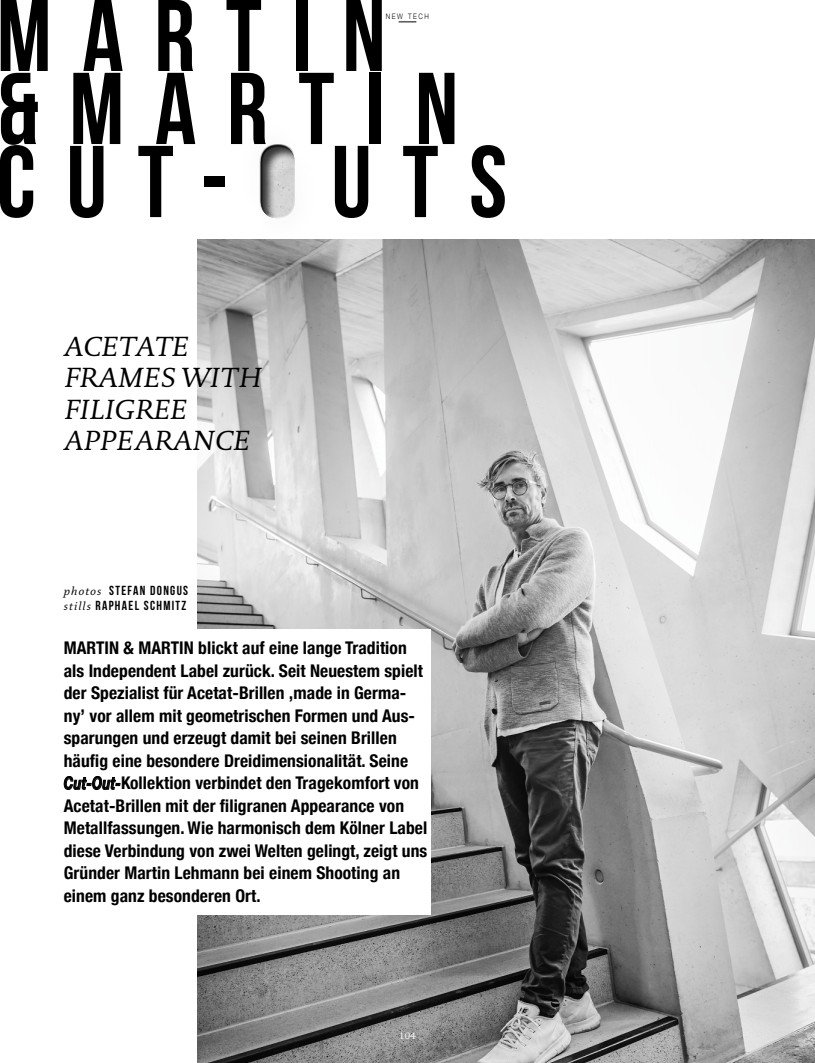
<style>
.page{position:relative;width:815px;height:1063px;background:#fff}
.page>*{position:absolute;margin:0;border:0;box-sizing:border-box;transform-origin:0 0}
.t1{font:101.75px/73.1px "Bebas Neue";letter-spacing:.3em;color:#000}
.t2{font:italic 28.12px/31.5px "DTL Documenta ST";letter-spacing:.01em;color:#000}
.t3{font:700 condensed 17.5px/22.5px "Helvetica Neue";letter-spacing:.005em;color:#000}
.t4{font:13.12px/15px "Bebas Neue";letter-spacing:.1em;color:#000}
.t5{font:9.38px "DTL Documenta T";color:#fff}
.t6{font:300 7.5px "Helvetica Neue";letter-spacing:.25em;color:#000;scale:.85 1}
.s1{font-family:"DTL Documenta ST";font-style:italic;font-size:11.25px}
.s2{font-style:italic;font-stretch:normal}
</style>
<div class="page">
<img style="left:197px;top:240px;width:618px;height:823px">
<div style="left:39px;top:629px;width:391px;height:285px;background:#fff"></div>
<svg style="left:399px;top:22px;width:17px;height:1px"></svg>
<svg style="left:64px;top:776px;width:56px;height:14px"></svg>
<h1 class="t1" style="left:-3px;top:-2px;width:512px">MARTIN &amp;MARTIN<br>CUT- UTS</h1>
<p class="t6" style="left:386px;top:10px;width:52px">NEW TECH</p>
<h2 class="t2" style="left:64px;top:330px;width:199px">ACETATE<br>FRAMES WITH<br>FILIGREE<br>APPEARANCE</h2>
<p class="t4" style="left:64px;top:583px;width:126px"><span class="s1">photos</span> STEFAN DONGUS <span class="s1">stills</span> RAPHAEL SCHMITZ</p>
<p class="t3" style="left:64px;top:636px;width:365px">MARTIN &amp; MARTIN blickt auf eine lange Tradition als Independent Label zurück. Seit Neuestem spielt der Spezialist für Acetat-Brillen ‚made in Germa&shy;ny’ vor allem mit geometrischen Formen und Aus&shy;sparungen und erzeugt damit bei seinen Brillen häufig eine besondere Dreidimensionalität. Seine <span class="s2">Cut-Out-</span>Kollektion verbindet den Tragekomfort von Acetat-Brillen mit der filigranen Appearance von Metallfassungen. Wie harmonisch dem Kölner Label diese Verbindung von zwei Welten gelingt, zeigt uns Gründer Martin Lehmann bei einem Shooting an einem ganz besonderen Ort.</p>
<p class="t5" style="left:399px;top:1030px;width:18px">104</p>
</div>
